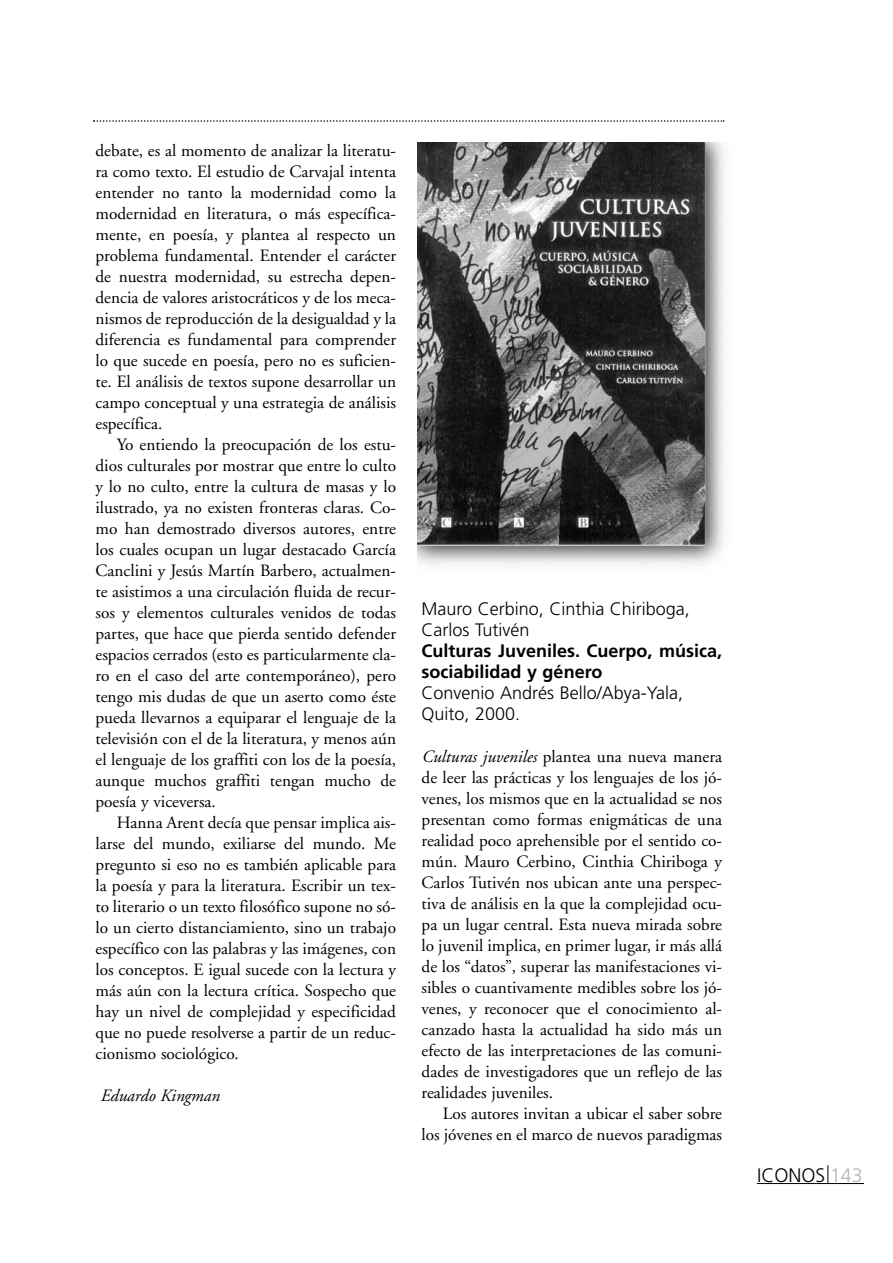
<style>
.page{position:relative;width:893px;height:1263px;background:#fff}
.page>*{position:absolute;margin:0;border:0;box-sizing:border-box;transform-origin:0 0}
.t1{font:300 19.5px "Frutiger";color:#000}
.t2{font:300 18px/21px "Frutiger";color:#000}
.t3{font:700 18px/21px "Frutiger";color:#000}
.t4{font:17.25px/21px "Adobe Garamond";color:#000;text-align:justify}
.t5{font:italic 17.25px "Adobe Garamond";color:#000}
.s1{font-style:italic}
.s2{color:#b3b3b3}
</style>
<div class="page">
<hr style="left:756px;top:1183px;width:108px;height:1px;background:#000">
<svg style="left:827px;top:1165px;width:1px;height:18px"></svg>
<svg style="left:93px;top:120px;width:631px;height:2px"></svg>
<img style="left:417px;top:142px;width:308px;height:423px">
<p class="t4" style="left:95px;top:142px;width:302px">debate, es al momento de analizar la literatu&shy;ra como texto. El estudio de Carvajal intenta entender no tanto la modernidad como la modernidad en literatura, o más específica&shy;mente, en poesía, y plantea al respecto un problema fundamental. Entender el carácter de nuestra modernidad, su estrecha depen&shy;dencia de valores aristocráticos y de los meca&shy;nismos de reproducción de la desigualdad y la diferencia es fundamental para comprender lo que sucede en poesía, pero no es suficien&shy;te. El análisis de textos supone desarrollar un campo conceptual y una estrategia de análisis específica.</p>
<p class="t4" style="left:95px;top:436px;width:302px;text-indent:21px">Yo entiendo la preocupación de los estu&shy;dios culturales por mostrar que entre lo culto y lo no culto, entre la cultura de masas y lo ilustrado, ya no existen fronteras claras. Co&shy;mo han demostrado diversos autores, entre los cuales ocupan un lugar destacado García Canclini y Jesús Martín Barbero, actualmen&shy;te asistimos a una circulación fluida de recur&shy;sos y elementos culturales venidos de todas partes, que hace que pierda sentido defender espacios cerrados (esto es particularmente cla&shy;ro en el caso del arte contemporáneo), pero tengo mis dudas de que un aserto como éste pueda llevarnos a equiparar el lenguaje de la televisión con el de la literatura, y menos aún el lenguaje de los graffiti con los de la poesía, aunque muchos graffiti tengan mucho de poesía y viceversa.</p>
<p class="t4" style="left:95px;top:814px;width:302px;text-indent:21px">Hanna Arent decía que pensar implica ais&shy;larse del mundo, exiliarse del mundo. Me pregunto si eso no es también aplicable para la poesía y para la literatura. Escribir un tex&shy;to literario o un texto filosófico supone no só&shy;lo un cierto distanciamiento, sino un trabajo específico con las palabras y las imágenes, con los conceptos. E igual sucede con la lectura y más aún con la lectura crítica. Sospecho que hay un nivel de complejidad y especificidad que no puede resolverse a partir de un reduc&shy;cionismo sociológico.</p>
<p class="t5" style="left:100px;top:1089px;width:121px">Eduardo Kingman</p>
<p class="t2" style="left:421px;top:600px;width:270px">Mauro Cerbino, Cinthia Chiriboga,<br>Carlos Tutivén</p>
<p class="t3" style="left:421px;top:642px;width:302px">Culturas Juveniles. Cuerpo, música, sociabilidad y género</p>
<p class="t2" style="left:421px;top:684px;width:263px">Convenio Andrés Bello/Abya-Yala,<br>Quito, 2000.</p>
<p class="t4" style="left:421px;top:748px;width:302px"><span class="s1">Culturas juveniles</span> plantea una nueva manera de leer las prácticas y los lenguajes de los jó&shy;venes, los mismos que en la actualidad se nos presentan como formas enigmáticas de una realidad poco aprehensible por el sentido co&shy;mún. Mauro Cerbino, Cinthia Chiriboga y Carlos Tutivén nos ubican ante una perspec&shy;tiva de análisis en la que la complejidad ocu&shy;pa un lugar central. Esta nueva mirada sobre lo juvenil implica, en primer lugar, ir más allá de los “datos”, superar las manifestaciones vi&shy;sibles o cuantivamente medibles sobre los jó&shy;venes, y reconocer que el conocimiento al&shy;canzado hasta la actualidad ha sido más un efecto de las interpretaciones de las comuni&shy;dades de investigadores que un reflejo de las realidades juveniles.</p>
<p class="t4" style="left:421px;top:1105px;width:302px;text-align:right">Los autores invitan a ubicar el saber sobre los jóvenes en el marco de nuevos paradigmas</p>
<p class="t1" style="left:757px;top:1167px;width:107px">ICONOS <span class="s2">143</span></p>
</div>
